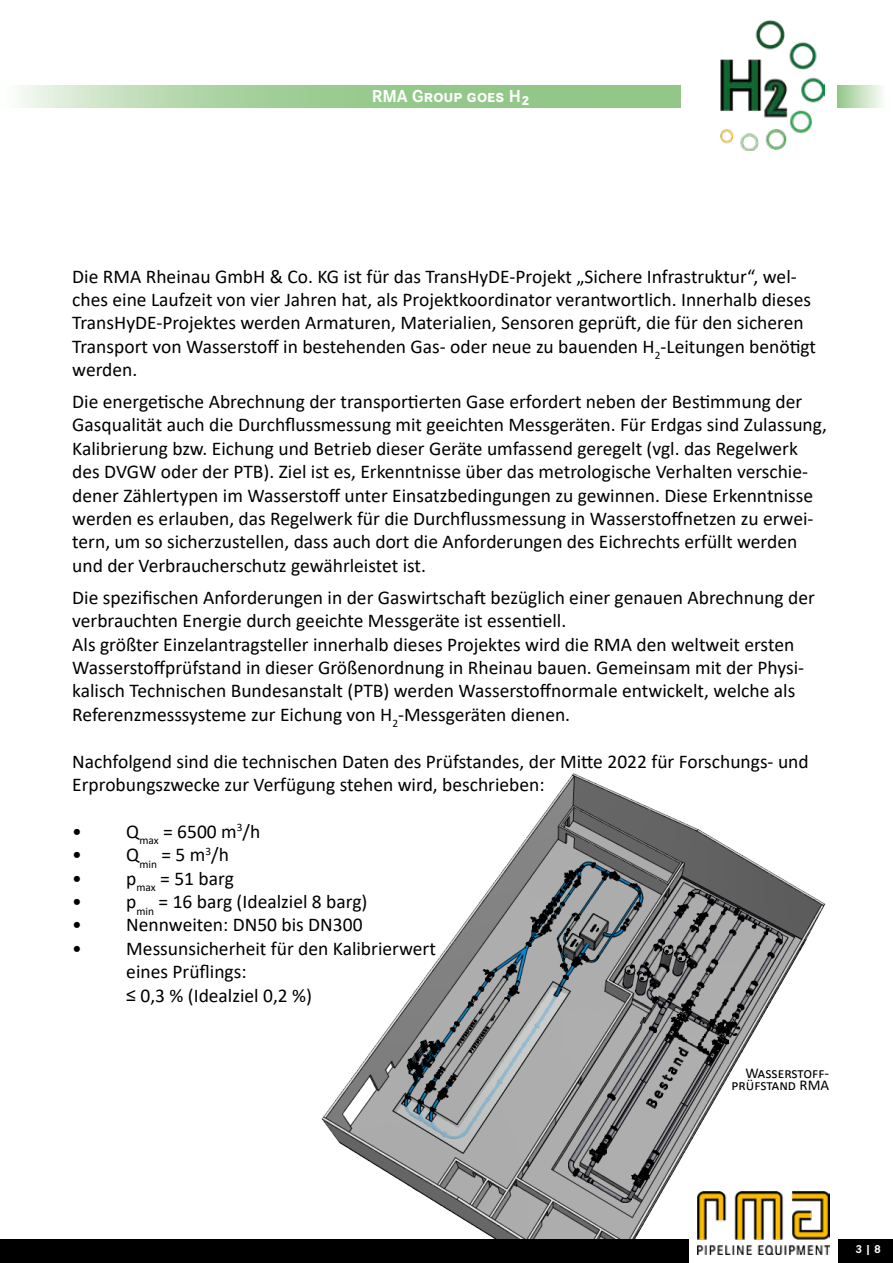
<style>
.page{position:relative;width:893px;height:1263px;background:#fff}
.page>*{position:absolute;margin:0;border:0;box-sizing:border-box;transform-origin:0 0}
.t1{font:19.5px/23.4px "Calibri";color:#000}
.t2{font:700 18px "Corporate S Pro";color:#fff}
.t3{font:15px/12px "Calibri";color:#000;text-align:right}
.t4{font:700 12px "Corporate S Pro";color:#fff}
.s1{font-family:"Corporate S Pro";font-weight:500}
</style>
<div class="page">
<svg style="left:19px;top:85px;width:661px;height:22px"></svg>
<div style="left:0;top:1239px;width:893px;height:24px;background:#000"></div>
<div style="left:838px;top:85px;width:55px;height:22px;background:linear-gradient(to right,#98c98d,#fff)"></div>
<img style="left:720px;top:20px;width:105px;height:131px">
<div style="left:689px;top:1171px;width:149px;height:92px;background:#fff"></div>
<img style="left:321px;top:773px;width:509px;height:480px">
<div style="left:0;top:1239px;width:681px;height:24px;background:#000"></div>
<p class="t2" style="left:372px;top:82px;width:159px">RMA Group goes H2</p>
<p class="t1" style="left:72px;top:264px;width:745px">Die RMA Rheinau GmbH &amp; Co. KG ist für das TransHyDE-Projekt „Sichere Infrastruktur“, wel&shy;ches eine Laufzeit von vier Jahren hat, als Projektkoordinator verantwortlich. Innerhalb dieses TransHyDE-Projektes werden Armaturen, Materialien, Sensoren geprüft, die für den sicheren Transport von Wasserstoff in bestehenden Gas- oder neue zu bauenden H<sub>2</sub>-Leitungen benötigt werden.</p>
<p class="t1" style="left:72px;top:389px;width:756px">Die energetische Abrechnung der transportierten Gase erfordert neben der Bestimmung der Gasqualität auch die Durchflussmessung mit geeichten Messgeräten. Für Erdgas sind Zulassung, Kalibrierung bzw. Eichung und Betrieb dieser Geräte umfassend geregelt (vgl. das Regelwerk des DVGW oder der PTB). Ziel ist es, Erkenntnisse über das metrologische Verhalten verschie&shy;dener Zählertypen im Wasserstoff unter Einsatzbedingungen zu gewinnen. Diese Erkenntnisse werden es erlauben, das Regelwerk für die Durchflussmessung in Wasserstoffnetzen zu erwei&shy;tern, um so sicherzustellen, dass auch dort die Anforderungen des Eichrechts erfüllt werden und der Verbraucherschutz gewährleistet ist.</p>
<p class="t1" style="left:72px;top:585px;width:744px">Die spezifischen Anforderungen in der Gaswirtschaft bezüglich einer genauen Abrechnung der verbrauchten Energie durch geeichte Messgeräte ist essentiell.<br>Als größter Einzelantragsteller innerhalb dieses Projektes wird die RMA den weltweit ersten Wasserstoffprüfstand in dieser Größenordnung in Rheinau bauen. Gemeinsam mit der Physi&shy;kalisch Technischen Bundesanstalt (PTB) werden Wasserstoffnormale entwickelt, welche als Referenzmesssysteme zur Eichung von H<sub>2</sub>-Messgeräten dienen.</p>
<p class="t1" style="left:72px;top:749px;width:738px">Nachfolgend sind die technischen Daten des Prüfstandes, der Mitte 2022 für Forschungs- und<br>Erprobungszwecke zur Verfügung stehen wird, beschrieben:</p>
<p class="t1" style="left:72px;top:819px;width:190px">• Q<sub>max</sub> = 6500 m<sup>3</sup>/h</p>
<p class="t1" style="left:72px;top:842px;width:158px">• Q<sub>min</sub> = 5 m<sup>3</sup>/h</p>
<p class="t1" style="left:72px;top:866px;width:163px">• p<sub>max</sub> = 51 barg</p>
<p class="t1" style="left:72px;top:889px;width:297px">• p<sub>min</sub> = 16 barg (Idealziel 8 barg)</p>
<p class="t1" style="left:72px;top:913px;width:292px">• Nennweiten: DN50 bis DN300</p>
<p class="t1" style="left:126px;top:936px;width:311px;text-indent:-54px">• Messunsicherheit für den Kalibrierwert eines Prüflings:<br><span class="s1">≤</span> 0,3 % (Idealziel 0,2 %)</p>
<p class="t3" style="left:731px;top:1066px;width:99px">Wasserstoff&shy;prüfstand RMA</p>
<p class="t4" style="left:855px;top:1239px;width:27px">3 | 8</p>
</div>
